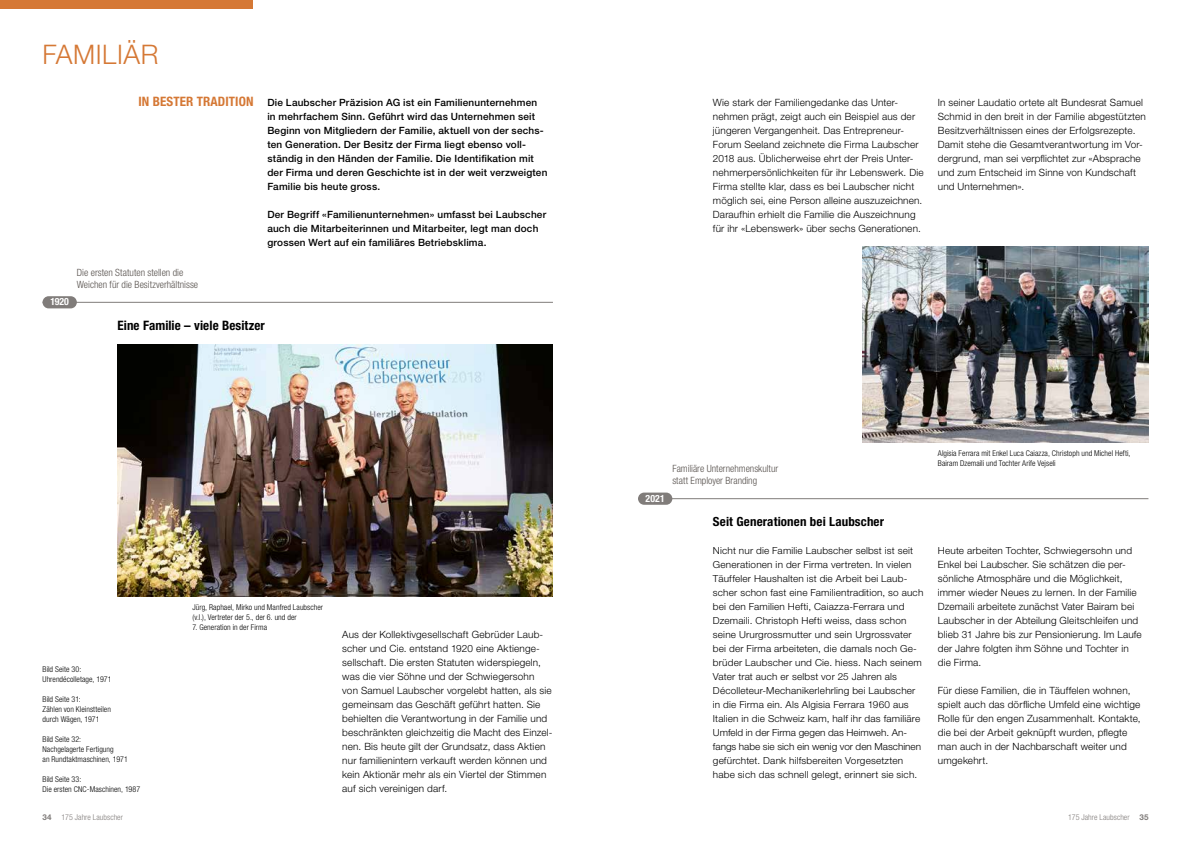
<style>
.page{position:relative;width:1191px;height:842px;background:#fff}
.page>*{position:absolute;margin:0;border:0;box-sizing:border-box;transform-origin:0 0}
.t1{font:300 27px "Helvetica Neue LT Std";letter-spacing:.02em;color:#d57835}
.t2{font:700 condensed 13px "Helvetica Neue LT Std";letter-spacing:.01em;color:#000}
.t3{font:700 condensed 13px "Helvetica Neue LT Std";letter-spacing:.01em;color:#d57835}
.t4{font:700 condensed 12.6px "Helvetica Neue LT Std";letter-spacing:.01em;color:#000}
.t5{font:300 10px/14px "Helvetica Neue LT Std";letter-spacing:.015em;color:#000}
.t6{font:500 10px/14px "Helvetica Neue LT Std";letter-spacing:.015em;color:#000}
.t7{font:300 condensed 10px/12px "Helvetica Neue LT Std";color:#57514d}
.t8{font:700 condensed 10px "Helvetica Neue LT Std";letter-spacing:.01em;color:#fff}
.t9{font:300 9.7px/14px "Helvetica Neue LT Std";letter-spacing:.02em;color:#000}
.t10{font:300 condensed 8px/10px "Helvetica Neue LT Std";letter-spacing:.005em;color:#000}
.t11{font:300 condensed 8px "Helvetica Neue LT Std";letter-spacing:.005em;color:#807c7a}
.s1{font-weight:700;font-stretch:normal}
</style>
<div class="page">
<div style="left:0;top:0;width:252px;height:9px;background:#d57835"></div>
<hr style="left:43px;top:302px;width:510px;height:1px;background:#807c7a">
<div style="left:43px;top:296px;width:34px;height:12px;background:#807c7a;border-radius:6px"></div>
<img style="left:117px;top:344px;width:436px;height:252px">
<img style="left:863px;top:246px;width:285px;height:196px">
<hr style="left:638px;top:498px;width:510px;height:1px;background:#807c7a">
<div style="left:638px;top:493px;width:34px;height:12px;background:#807c7a;border-radius:6px"></div>
<h1 class="t1" style="left:43px;top:38px;width:118px">FAMILIÄR</h1>
<h2 class="t3" style="left:138px;top:94px;width:117px">IN BESTER TRADITION</h2>
<p class="t8" style="left:50px;top:296px;width:20px">1920</p>
<p class="t7" style="left:77px;top:267px;width:123px">Die ersten Statuten stellen die<br>Weichen für die Besitzverhältnisse</p>
<p class="t6" style="left:267px;top:95px;width:281px">Die Laubscher Präzision AG ist ein Familienunternehmen in mehrfachem Sinn. Geführt wird das Unternehmen seit Beginn von Mitgliedern der Familie, aktuell von der sechs&shy;ten Generation. Der Besitz der Firma liegt ebenso voll&shy;ständig in den Händen der Familie. Die Identifikation mit der Firma und deren Geschichte ist in der weit verzweigten Familie bis heute gross.</p>
<p class="t6" style="left:267px;top:207px;width:280px">Der Begriff «Familienunternehmen» umfasst bei Laubscher auch die Mitarbeiterinnen und Mitarbeiter, legt man doch grossen Wert auf ein familiäres Betriebsklima.</p>
<h2 class="t2" style="left:117px;top:318px;width:149px">Eine Familie – viele Besitzer</h2>
<p class="t10" style="left:43px;top:664px;width:71px">Bild Seite 30:<br>Uhrendécolletage, 1971</p>
<p class="t10" style="left:43px;top:694px;width:70px">Bild Seite 31:<br>Zählen von Kleinstteilen durch Wägen, 1971</p>
<p class="t10" style="left:43px;top:734px;width:87px">Bild Seite 32:<br>Nachgelagerte Fertigung<br>an Rundtaktmaschinen, 1971</p>
<p class="t10" style="left:43px;top:774px;width:99px">Bild Seite 33:<br>Die ersten CNC-Maschinen, 1987</p>
<p class="t10" style="left:192px;top:602px;width:132px">Jürg, Raphael, Mirko und Manfred Laubscher (v.l.), Vertreter der 5., der 6. und der</p>
<p class="t10" style="left:192px;top:622px;width:76px">7. Generation in der Firma</p>
<p class="t5" style="left:342px;top:627px;width:212px">Aus der Kollektivgesellschaft Gebrüder Laub&shy;scher und Cie. entstand 1920 eine Aktienge&shy;sellschaft. Die ersten Statuten widerspiegeln, was die vier Söhne und der Schwiegersohn von Samuel Laubscher vorgelebt hatten, als sie gemeinsam das Geschäft geführt hatten. Sie behielten die Verantwortung in der Familie und beschränkten gleichzeitig die Macht des Einzel&shy;nen. Bis heute gilt der Grundsatz, dass Aktien nur familienintern verkauft werden können und kein Aktionär mehr als ein Viertel der Stimmen auf sich vereinigen darf.</p>
<p class="t5" style="left:713px;top:95px;width:212px">Wie stark der Familiengedanke das Unter&shy;nehmen prägt, zeigt auch ein Beispiel aus der jüngeren Vergangenheit. Das Entrepreneur-Forum Seeland zeichnete die Firma Laubscher 2018 aus. Üblicherweise ehrt der Preis Unter&shy;nehmerpersönlichkeiten für ihr Lebenswerk. Die Firma stellte klar, dass es bei Laubscher nicht möglich sei, eine Person alleine auszuzeichnen.<br>Daraufhin erhielt die Familie die Auszeichnung für ihr «Lebenswerk» über sechs Generationen.</p>
<p class="t5" style="left:937px;top:95px;width:210px">In seiner Laudatio ortete alt Bundesrat Samuel Schmid in den breit in der Familie abgestützten Besitzverhältnissen eines der Erfolgsrezepte.<br>Damit stehe die Gesamtverantwortung im Vor&shy;dergrund, man sei verpflichtet zur «Absprache und zum Entscheid im Sinne von Kundschaft und Unternehmen».</p>
<p class="t8" style="left:645px;top:492px;width:21px">2021</p>
<p class="t7" style="left:672px;top:462px;width:107px">Familiäre Unternehmenskultur statt Employer Branding</p>
<p class="t10" style="left:937px;top:448px;width:194px">Algisia Ferrara mit Enkel Luca Caiazza, Christoph und Michel Hefti,<br>Bairam Dzemaili und Tochter Arife Vejseli</p>
<p class="t4" style="left:713px;top:514px;width:173px">Seit Generationen bei Laubscher</p>
<p class="t9" style="left:713px;top:543px;width:212px">Nicht nur die Familie Laubscher selbst ist seit Generationen in der Firma vertreten. In vielen Täuffeler Haushalten ist die Arbeit bei Laub&shy;scher schon fast eine Familientradition, so auch bei den Familien Hefti, Caiazza-Ferrara und Dzemaili. Christoph Hefti weiss, dass schon seine Ururgrossmutter und sein Urgrossvater bei der Firma arbeiteten, die damals noch Ge&shy;brüder Laubscher und Cie. hiess. Nach seinem Vater trat auch er selbst vor 25 Jahren als Décolleteur-Mechanikerlehrling bei Laubscher in die Firma ein. Als Algisia Ferrara 1960 aus Italien in die Schweiz kam, half ihr das familiäre Umfeld in der Firma gegen das Heimweh. An&shy;fangs habe sie sich ein wenig vor den Maschinen gefürchtet. Dank hilfsbereiten Vorgesetzten habe sich das schnell gelegt, erinnert sie sich.</p>
<p class="t9" style="left:937px;top:543px;width:196px">Heute arbeiten Tochter, Schwiegersohn und</p>
<p class="t5" style="left:937px;top:557px;width:205px">Enkel bei Laubscher. Sie schätzen die per&shy;sönliche Atmosphäre und die Möglichkeit, immer wieder Neues zu lernen. In der Familie Dzemaili arbeitete zunächst Vater Bairam bei Laubscher in der Abteilung Gleitschleifen und blieb 31 Jahre bis zur Pensionierung. Im Laufe der Jahre folgten ihm Söhne und Tochter in die Firma.</p>
<p class="t5" style="left:937px;top:683px;width:204px">Für diese Familien, die in Täuffelen wohnen, spielt auch das dörfliche Umfeld eine wichtige Rolle für den engen Zusammenhalt. Kontakte, die bei der Arbeit geknüpft wurden, pflegte man auch in der Nachbarschaft weiter und umgekehrt.</p>
<p class="t11" style="left:43px;top:813px;width:82px"><span class="s1">34</span> 175 Jahre Laubscher</p>
<p class="t11" style="left:1068px;top:813px;width:82px">175 Jahre Laubscher <span class="s1">35</span></p>
</div>
